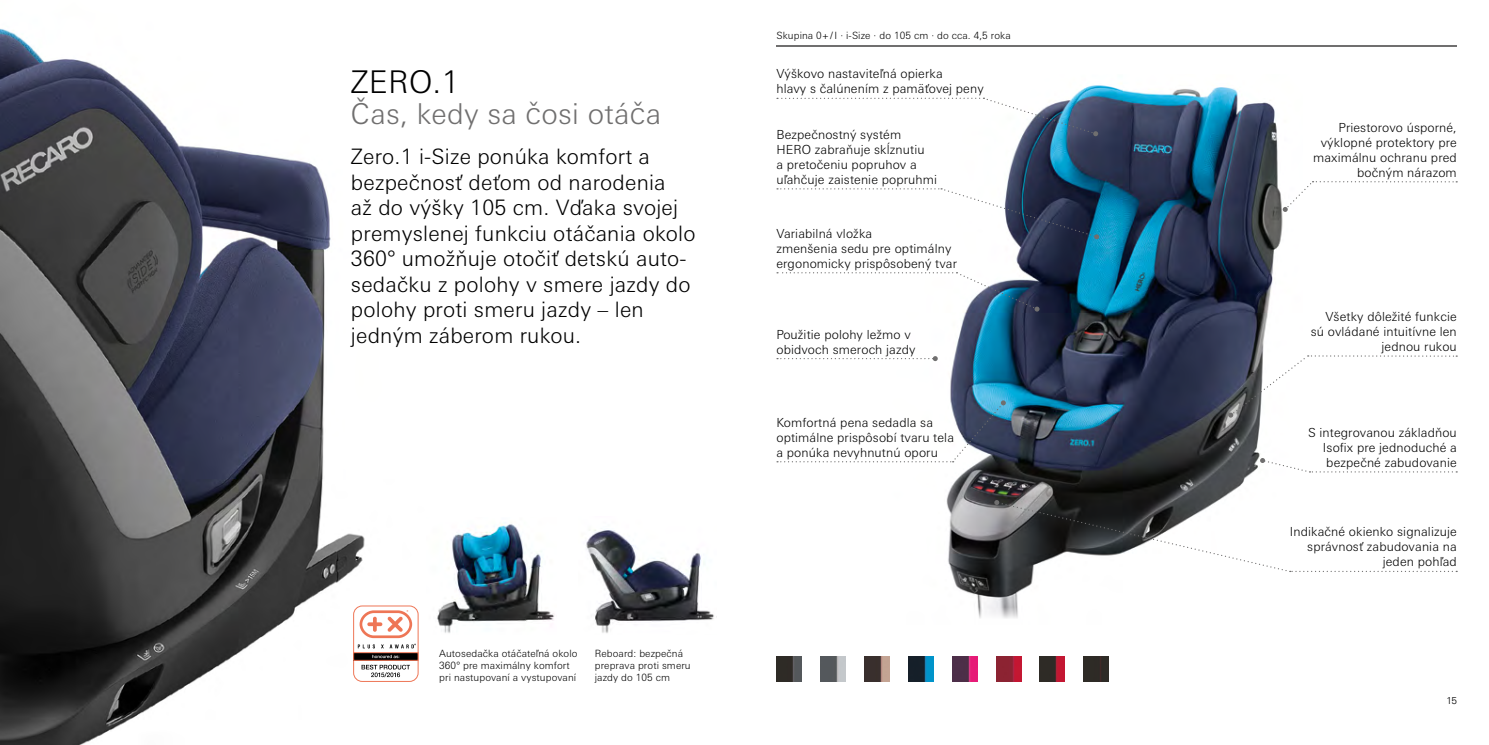
<style>
.page{position:relative;width:1489px;height:745px;background:#fff}
.page>*{position:absolute;margin:0;border:0;box-sizing:border-box;transform-origin:0 0}
.t1{font:300 31.25px "Univers Next W1 G";color:#000}
.t2{font:300 28.75px "Univers Next W1 G";letter-spacing:.01em;color:#706f6f}
.t3{font:300 21.25px/25.5px "Univers Next W1 G";letter-spacing:.01em;color:#000}
.t4{font:300 12.5px/15px "Univers Next W1 G";letter-spacing:.01em;color:#000}
.t5{font:300 10px/12px "Univers Next W1 G";letter-spacing:.01em;color:#000}
.t6{font:300 10px "Univers LT";color:#000}
</style>
<div class="page">
<img style="left:0;top:28px;width:419px;height:716px">
<img style="left:884px;top:85px;width:417px;height:533px">
<img style="left:586px;top:530px;width:128px;height:103px">
<hr style="left:776px;top:46px;width:680px;height:1px;background:#706f6f">
<img style="left:820px;top:656px;width:25px;height:24px">
<img style="left:776px;top:656px;width:25px;height:24px">
<img style="left:864px;top:656px;width:25px;height:24px">
<img style="left:996px;top:656px;width:24px;height:24px">
<img style="left:1083px;top:656px;width:25px;height:24px">
<img style="left:952px;top:656px;width:25px;height:24px">
<img style="left:1039px;top:656px;width:25px;height:24px">
<img style="left:908px;top:656px;width:25px;height:24px">
<img style="left:437px;top:524px;width:117px;height:109px">
<svg style="left:1282px;top:181px;width:174px;height:31px"></svg>
<svg style="left:777px;top:97px;width:321px;height:39px"></svg>
<svg style="left:777px;top:188px;width:322px;height:51px"></svg>
<svg style="left:1228px;top:355px;width:228px;height:62px"></svg>
<svg style="left:777px;top:400px;width:228px;height:62px"></svg>
<svg style="left:1259px;top:457px;width:197px;height:15px"></svg>
<svg style="left:777px;top:272px;width:262px;height:39px"></svg>
<svg style="left:994px;top:499px;width:459px;height:72px"></svg>
<div style="left:353px;top:605px;width:65px;height:76px;background:#fff;border-radius:9px"></div>
<div style="left:353px;top:605px;width:65px;height:76px;border:1px solid #ee7656;border-radius:9px"></div>
<svg style="left:358px;top:644px;width:17px;height:4px"></svg>
<svg style="left:389px;top:643px;width:27px;height:5px"></svg>
<svg style="left:359px;top:610px;width:53px;height:27px"></svg>
<div style="left:353px;top:652px;width:65px;height:8px;background:#000"></div>
<div style="left:353px;top:652px;width:65px;height:8px;border:1px solid #ee7656"></div>
<svg style="left:361px;top:664px;width:49px;height:12px"></svg>
<svg style="left:372px;top:654px;width:27px;height:4px"></svg>
<svg style="left:777px;top:356px;width:160px;height:5px"></svg>
<h1 class="t1" style="left:351px;top:63px;width:110px">ZERO.1</h1>
<h2 class="t2" style="left:351px;top:97px;width:312px">Čas, kedy sa čosi otáČa</h2>
<p class="t3" style="left:351px;top:143px;width:346px">Zero.1 i-Size ponúka komfort a bezpečnosť deťom od narodenia<br>až do výšky 105 cm. Vďaka svojej premyslenej funkciu otáčania okolo<br>360° umožňuje otočiť detskú auto&shy;sedačku z polohy v smere jazdy do polohy proti smeru jazdy – len jedným záberom rukou.</p>
<p class="t5" style="left:439px;top:647px;width:140px">Autosedačka otáčateľná okolo<br>360° pre maximálny komfort pri nastupovaní a vystupovaní</p>
<p class="t5" style="left:594px;top:647px;width:97px">Reboard: bezpečná preprava proti smeru jazdy do 105 cm</p>
<p class="t5" style="left:776px;top:30px;width:236px">Skupina 0+/I · i-Size · do 105 cm · do cca. 4,5 roka</p>
<p class="t4" style="left:776px;top:66px;width:209px">Výškovo nastaviteľná opierka<br>hlavy s čalúnením z pamäťovej peny</p>
<p class="t4" style="left:776px;top:127px;width:162px">Bezpečnostný systém<br>HERO zabraňuje skĺznutiu<br>a pretočeniu popruhov a uľahčuje zaistenie popruhmi</p>
<p class="t4" style="left:776px;top:226px;width:182px">Variabilná vložka<br>zmenšenia sedu pre optimálny ergonomicky prispôsobený tvar</p>
<p class="t4" style="left:776px;top:326px;width:141px">Použitie polohy ležmo v obidvoch smeroch jazdy</p>
<p class="t4" style="left:776px;top:414px;width:179px">Komfortná pena sedadla sa optimálne prispôsobí tvaru tela a ponúka nevyhnutnú oporu</p>
<p class="t4" style="left:1312px;top:119px;width:145px;text-align:right">Priestorovo úsporné, výklopné protektory pre maximálnu ochranu pred bočným nárazom</p>
<p class="t4" style="left:1310px;top:309px;width:147px;text-align:right">Všetky dôležité funkcie sú ovládané intuitívne len jednou rukou</p>
<p class="t4" style="left:1322px;top:424px;width:135px;text-align:justify;text-indent:-15px">S integrovanou základňou Isofix pre jednoduché a bezpečné zabudovanie</p>
<p class="t4" style="left:1289px;top:524px;width:168px;text-align:right">Indikačné okienko signalizuje správnosť zabudovania na jeden pohľad</p>
<p class="t6" style="left:1446px;top:694px;width:12px">15</p>
</div>
